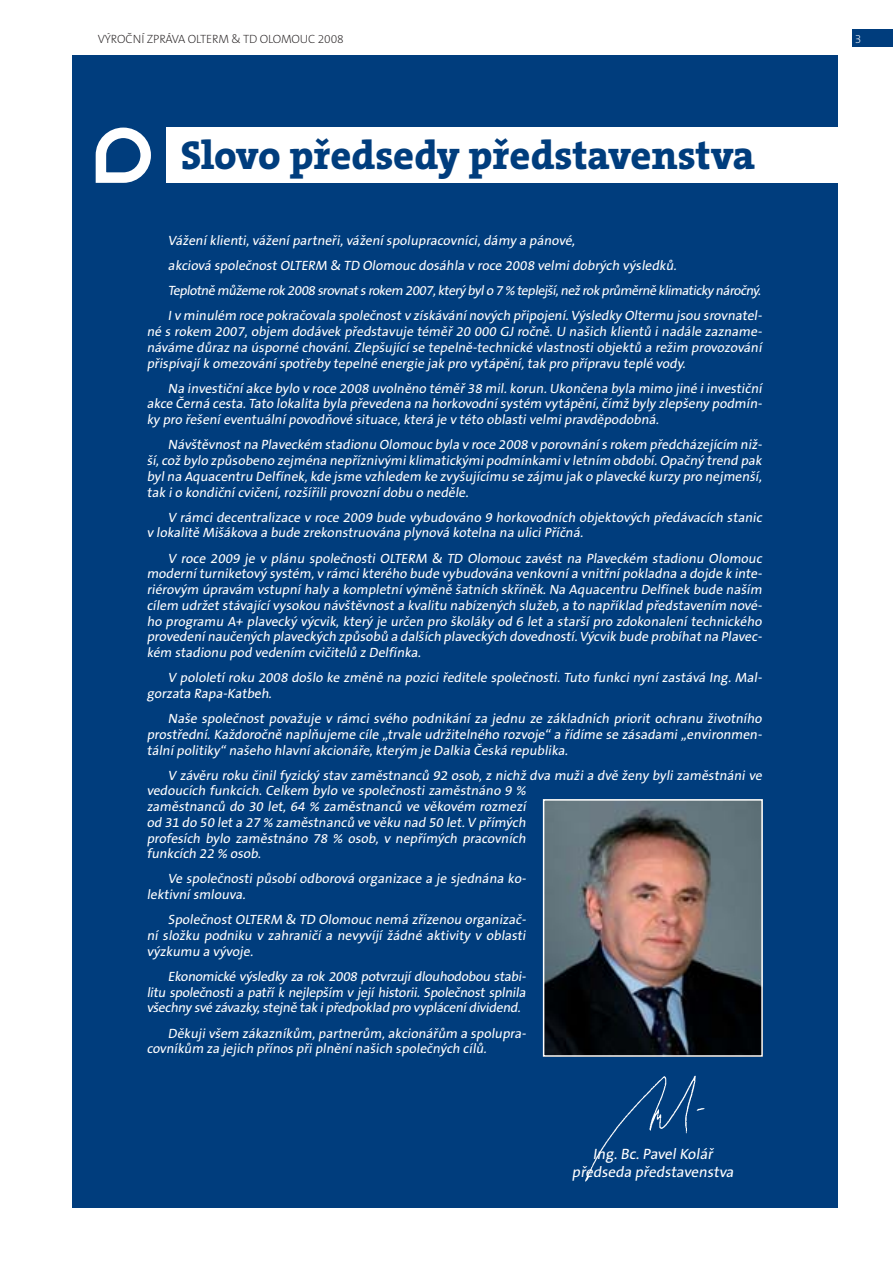
<style>
.page{position:relative;width:893px;height:1263px;background:#fff}
.page>*{position:absolute;margin:0;border:0;box-sizing:border-box;transform-origin:0 0}
.t1{font:40.5px "The Serif HP8 Ex Bld";color:#003d7d}
.t2{font:15px/18px "The Sans OT5 Plain";color:#fff;text-align:center}
.t3{font:13.5px/15.8px "The Sans OT5 Plain";color:#fff;text-align:justify}
.t4{font:200 12px "The Sans OT2";letter-spacing:-.01em;color:#231f20}
.t5{font:200 12px "The Sans OT2";color:#fff}
</style>
<div class="page">
<div style="left:72px;top:55px;width:766px;height:1153px;background:#003d7d"></div>
<div style="left:166px;top:128px;width:699px;height:55px;background:#fff"></div>
<img style="left:546px;top:802px;width:214px;height:252px">
<div style="left:543px;top:799px;width:220px;height:258px;border:2px solid #fff"></div>
<div style="left:853px;top:30px;width:40px;height:17px;background:#003d7d"></div>
<svg style="left:95px;top:127px;width:56px;height:56px"></svg>
<img style="left:585px;top:1075px;width:120px;height:107px">
<p class="t4" style="left:98px;top:34px;width:248px">VÝROČNÍ ZPRÁVA OLTERM &amp; TD OLOMOUC 2008</p>
<p class="t5" style="left:855px;top:34px;width:8px">3</p>
<h1 class="t1" style="left:181px;top:140px;width:576px">Slovo předsedy představenstva</h1>
<p class="t3" style="left:168px;top:229px;width:597px;line-height:25px;text-align:left">Vážení klienti, vážení partneři, vážení spolupracovníci, dámy a pánové,<br>akciová společnost OLTERM &amp; TD Olomouc dosáhla v roce 2008 velmi dobrých výsledků.<br>Teplotně můžeme rok 2008 srovnat s rokem 2007,který bylo 7 % teplejší,než rok průměrně klimaticky náročný.<br>I v minulém roce pokračovala společnost v získávání nových připojení.Výsledky Oltermu jsou srovnatel-</p>
<p class="t3" style="left:147px;top:325px;width:618px">né s rokem 2007, objem dodávek představuje téměř 20 000 GJ ročně. U našich klientů i nadále zazname&shy;náváme důraz na úsporné chování. Zlepšující se tepelně-technické vlastnosti objektů a režim provozování přispívají k omezování spotřeby tepelné energie jak pro vytápění, tak pro přípravu teplé vody.</p>
<p class="t3" style="left:147px;top:382px;width:618px;text-indent:21px">Na investiční akce bylo v roce 2008 uvolněno téměř 38 mil. korun. Ukončena byla mimo jiné i investiční akce Černá cesta.Tato lokalita byla převedena na horkovodní systém vytápění, čímž byly zlepšeny podmín&shy;ky pro řešení eventuální povodňové situace, která je v této oblasti velmi pravděpodobná.</p>
<p class="t3" style="left:147px;top:438px;width:618px;text-indent:21px">Návštěvnost na Plaveckém stadionu Olomouc byla v roce 2008 v porovnání s rokem předcházejícím niž&shy;ší,což bylo způsobeno zejména nepříznivými klimatickými podmínkami v letním období.Opačný trend pak byl na Aquacentru Delfínek, kde jsme vzhledem ke zvyšujícímu se zájmu jak o plavecké kurzy pro nejmenší, tak i o kondiční cvičení, rozšířili provozní dobu o neděle.</p>
<p class="t3" style="left:147px;top:511px;width:618px;text-indent:21px">V rámci decentralizace v roce 2009 bude vybudováno 9 horkovodních objektových předávacích stanic v lokalitě Mišákova a bude zrekonstruována plynová kotelna na ulici Příčná.</p>
<p class="t3" style="left:147px;top:551px;width:618px;text-indent:21px">V roce 2009 je v plánu společnosti OLTERM &amp; TD Olomouc zavést na Plaveckém stadionu Olomouc moderní turniketový systém, v rámci kterého bude vybudována venkovní a vnitřní pokladna a dojde k inte&shy;riérovým úpravám vstupní haly a kompletní výměně šatních skříněk. Na Aquacentru Delfínek bude naším cílem udržet stávající vysokou návštěvnost a kvalitu nabízených služeb, a to například představením nové&shy;ho programu A+ plavecký výcvik, který je určen pro školáky od 6 let a starší pro zdokonalení technického provedení naučených plaveckých způsobů a dalších plaveckých dovedností.Výcvik bude probíhat na Plavec&shy;kém stadionu pod vedením cvičitelů z Delfínka.</p>
<p class="t3" style="left:147px;top:671px;width:618px;text-indent:21px">V pololetí roku 2008 došlo ke změně na pozici ředitele společnosti. Tuto funkci nyní zastává Ing. Mal&shy;gorzata Rapa-Katbeh.</p>
<p class="t3" style="left:147px;top:712px;width:618px;text-indent:21px">Naše společnost považuje v rámci svého podnikání za jednu ze základních priorit ochranu životního prostřední. Každoročně naplňujeme cíle „trvale udržitelného rozvoje“ a řídíme se zásadami „environmen&shy;tální politiky“ našeho hlavní akcionáře, kterým je Dalkia Česká republika.</p>
<p class="t3" style="left:147px;top:769px;width:618px;text-align:left;text-indent:21px">V závěru roku činil fyzický stav zaměstnanců 92 osob, z nichž dva muži a dvě ženy byli zaměstnáni ve vedoucích funkcích. Celkem bylo ve společnosti zaměstnáno 9 %<br>zaměstnanců do 30 let, 64 % zaměstnanců ve věkovém rozmezí<br>od 31 do 50 let a 27 % zaměstnanců ve věku nad 50 let.V přímých<br>profesích bylo zaměstnáno 78 % osob, v nepřímých pracovních<br>funkcích 22 % osob.</p>
<p class="t3" style="left:147px;top:872px;width:382px;text-indent:21px">Ve společnosti působí odborová organizace a je sjednána ko&shy;lektivní smlouva.</p>
<p class="t3" style="left:147px;top:913px;width:382px;text-indent:21px">Společnost OLTERM &amp; TD Olomouc nemá zřízenou organizač&shy;ní složku podniku v zahraničí a nevyvíjí žádné aktivity v oblasti výzkumu a vývoje.</p>
<p class="t3" style="left:147px;top:970px;width:382px;text-indent:21px">Ekonomické výsledky za rok 2008 potvrzují dlouhodobou stabi&shy;litu společnosti a patří k nejlepším v její historii. Společnost splnila všechny své závazky,stejně tak ipředpoklad pro vyplácenídividend.</p>
<p class="t3" style="left:147px;top:1026px;width:382px;text-indent:21px">Děkuji všem zákazníkům, partnerům, akcionářům a spolupra&shy;covníkům za jejich přínos při plnění našich společných cílů.</p>
<p class="t2" style="left:572px;top:1146px;width:165px">Ing. Bc. Pavel Kolář předseda představenstva</p>
</div>
